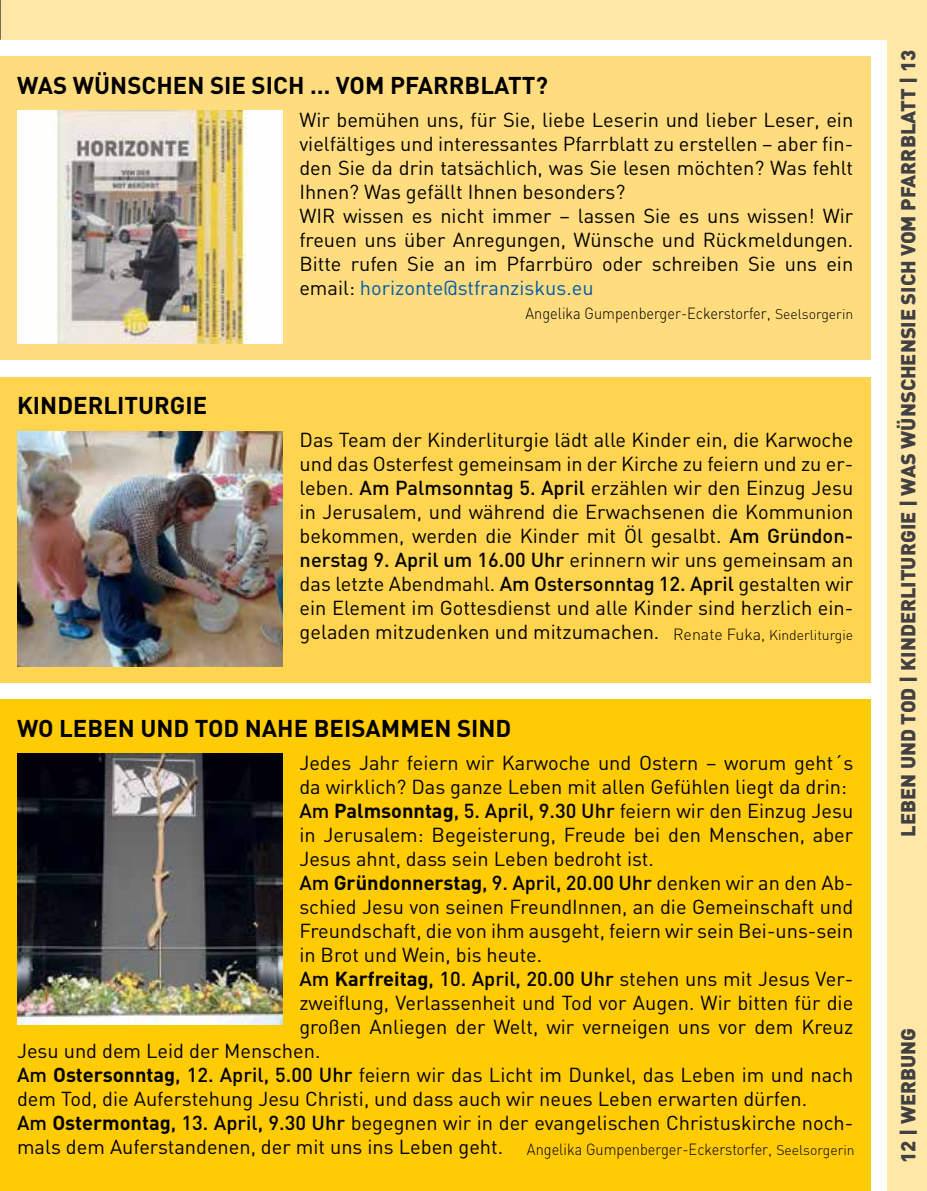
<style>
.page{position:relative;width:927px;height:1191px;background:#fff}
.page>*{position:absolute;margin:0;border:0;box-sizing:border-box;transform-origin:0 0}
.t1{font:700 24px "DIN";color:#000}
.t2{font:20px/24px "DIN";color:#000}
.t3{font:900 20px "DIN";color:#414042}
.t4{font:500 20px "DIN";color:#000}
.t5{font:300 16px "DIN";color:#000;scale:.91 1}
.s1{color:#0059aa}
.s2{font-size:14px}
.s3{font-weight:500}
.s4{font-weight:300;font-size:16px}
.s5{font-weight:300;font-size:14px}
.s6{font-weight:700}
.s7{font-weight:400}
</style>
<div class="page">
<div style="left:887px;top:0;width:40px;height:1191px;background:#ffe7a7"></div>
<div style="left:0;top:0;width:927px;height:40px;background:#ffe7a7"></div>
<hr style="left:0;top:0;width:1px;height:40px;background:#000">
<div style="left:0;top:57px;width:870px;height:303px;background:#ffdd7e"></div>
<img style="left:17px;top:111px;width:265px;height:232px">
<div style="left:0;top:700px;width:870px;height:491px;background:#ffcb05"></div>
<img style="left:17px;top:754px;width:265px;height:270px">
<hr style="left:0;top:629px;width:1px;height:190px;background:#ffd44f">
<hr style="left:0;top:258px;width:1px;height:354px;background:#ffe7a7">
<div style="left:0;top:377px;width:870px;height:306px;background:#ffd44f"></div>
<img style="left:17px;top:431px;width:266px;height:235px">
<p class="t1" style="left:17px;top:69px;width:532px">WAS WÜNSCHEN SIE SICH … VOM PFARRBLATT?</p>
<p class="t2" style="left:299px;top:107px;width:555px">Wir bemühen uns, für Sie, liebe Leserin und lieber Leser, ein vielfältiges und interessantes Pfarrblatt zu erstellen – aber fin&shy;den Sie da drin tatsächlich, was Sie lesen möchten? Was fehlt Ihnen? Was gefällt Ihnen besonders?<br>WIR wissen es nicht immer – lassen Sie es uns wissen! Wir freuen uns über Anregungen, Wünsche und Rückmeldungen.<br>Bitte rufen Sie an im Pfarrbüro oder schreiben Sie uns ein email: <span class="s1">horizonte@stfranziskus.eu</span></p>
<p class="t5" style="left:525px;top:304px;width:362px">Angelika Gumpenberger-Eckerstorfer, <span class="s2">Seelsorgerin</span></p>
<p class="t1" style="left:17px;top:390px;width:192px">KINDERLITURGIE</p>
<p class="t2" style="left:300px;top:428px;width:555px;text-align:justify">Das Team der Kinderliturgie lädt alle Kinder ein, die Karwoche und das Osterfest gemeinsam in der Kirche zu feiern und zu er&shy;leben. <span class="s3">Am Palmsonntag 5. April</span> erzählen wir den Einzug Jesu in Jerusalem, und während die Erwachsenen die Kommunion bekommen, werden die Kinder mit Öl gesalbt. <span class="s3">Am Gründon&shy;nerstag 9. April um 16.00 Uhr</span> erinnern wir uns gemeinsam an das letzte Abendmahl. <span class="s3">Am Ostersonntag 12. April</span> gestalten wir ein Element im Gottesdienst und alle Kinder sind herzlich ein&shy;geladen mitzudenken und mitzumachen. <span class="s4">Renate Fuka,</span> <span class="s5">Kinderliturgie</span></p>
<p class="t1" style="left:17px;top:712px;width:478px">WO LEBEN UND TOD NAHE BEISAMMEN SIND</p>
<p class="t2" style="left:299px;top:750px;width:555px">Jedes Jahr feiern wir Karwoche und Ostern – worum geht´s</p>
<p class="t2" style="left:299px;top:774px;width:549px">da wirklich? Das ganze Leben mit allen Gefühlen liegt da drin:</p>
<p class="t2" style="left:299px;top:798px;width:555px"><span class="s3">Am</span> <span class="s6">PALMSONNTAG</span><span class="s3">, 5. April, 9.30 Uhr</span> feiern wir den Einzug Jesu</p>
<p class="t2" style="left:299px;top:822px;width:555px">in Jerusalem: Begeisterung, Freude bei den Menschen, aber</p>
<p class="t2" style="left:299px;top:846px;width:356px">Jesus ahnt, dass sein Leben bedroht ist.</p>
<p class="t4" style="left:299px;top:870px;width:555px">Am <span class="s6">GRÜNDONNERSTAG</span>, 9. April, 20.00 Uhr <span class="s7">denken wir an den Ab-</span></p>
<p class="t2" style="left:299px;top:894px;width:555px">schied Jesu von seinen FreundInnen, an die Gemeinschaft und</p>
<p class="t2" style="left:299px;top:918px;width:555px">Freundschaft, die von ihm ausgeht, feiern wir sein Bei-uns-sein</p>
<p class="t2" style="left:299px;top:942px;width:244px">in Brot und Wein, bis heute.</p>
<p class="t2" style="left:299px;top:966px;width:555px"><span class="s3">Am</span> <span class="s6">KARFREITAG</span><span class="s3">, 10. April, 20.00 Uhr</span> stehen uns mit Jesus Ver-</p>
<p class="t2" style="left:299px;top:990px;width:555px">zweiflung, Verlassenheit und Tod vor Augen. Wir bitten für die</p>
<p class="t2" style="left:299px;top:1014px;width:555px">großen Anliegen der Welt, wir verneigen uns vor dem Kreuz</p>
<p class="t2" style="left:17px;top:1038px;width:305px">Jesu und dem Leid der Menschen.</p>
<p class="t2" style="left:17px;top:1062px;width:838px"><span class="s3">Am</span> <span class="s6">OSTERSONNTAG</span><span class="s3">, 12. April, 5.00 Uhr</span> feiern wir das Licht im Dunkel, das Leben im und nach</p>
<p class="t2" style="left:17px;top:1086px;width:792px">dem Tod, die Auferstehung Jesu Christi, und dass auch wir neues Leben erwarten dürfen.</p>
<p class="t2" style="left:17px;top:1110px;width:838px"><span class="s3">Am</span> <span class="s6">OSTERMONTAG</span><span class="s3">, 13. April, 9.30 Uhr</span> begegnen wir in der evangelischen Christuskirche noch-</p>
<p class="t2" style="left:17px;top:1134px;width:839px">mals dem Auferstandenen, der mit uns ins Leben geht. <span class="s4">Angelika Gumpenberger-Eckerstorfer,</span> <span class="s5">Seelsorgerin</span></p>
<p class="t3" style="left:895px;top:836px;width:788px;rotate:-90deg">Leben und Tod | Kinderliturgie | Was wünschensie sich vom Pfarrblatt | 13</p>
<p class="t3" style="left:895px;top:1162px;width:136px;rotate:-90deg">12 | Werbung</p>
</div>
